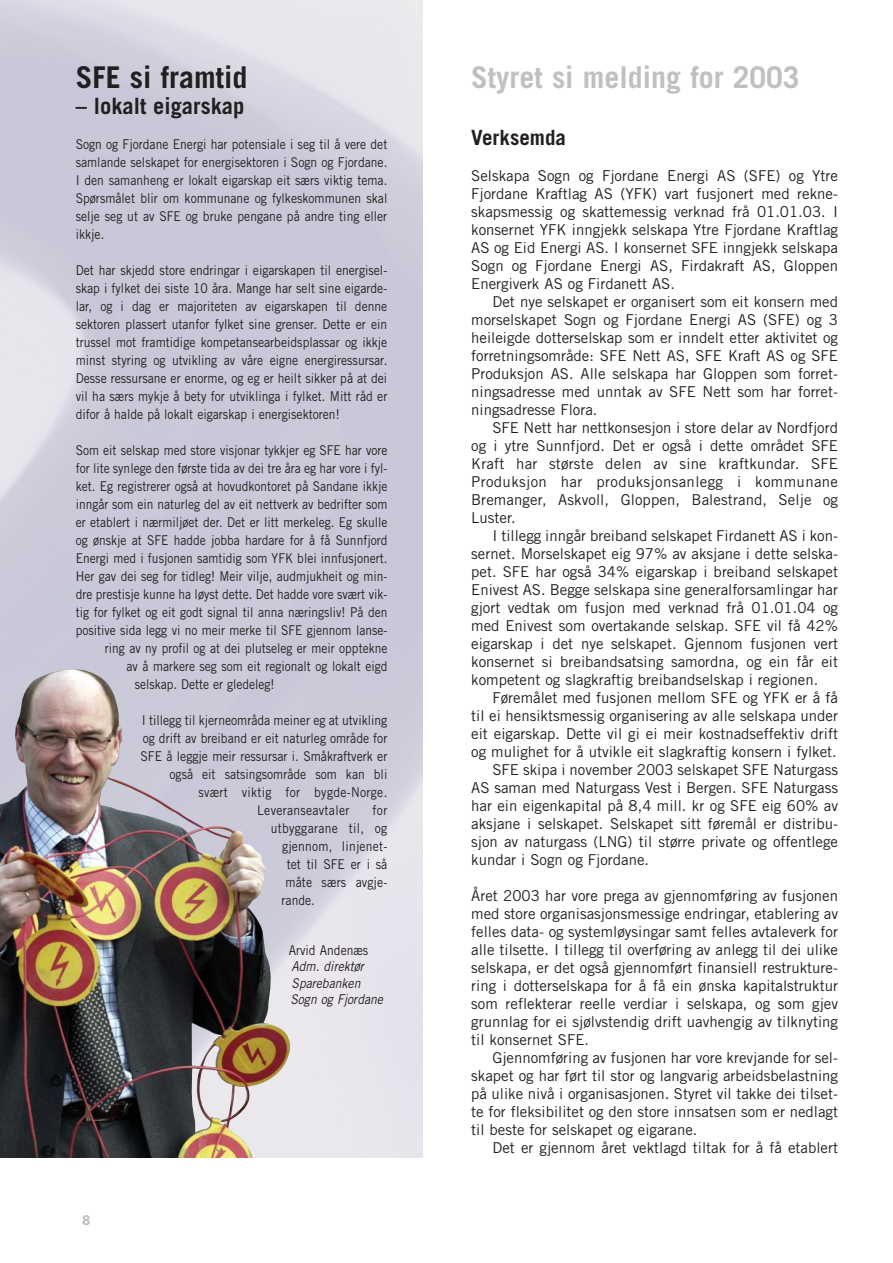
<style>
.page{position:relative;width:893px;height:1263px;background:#fff}
.page>*{position:absolute;margin:0;border:0;box-sizing:border-box;transform-origin:0 0}
.t1{font:700 30px "Trade Gothic";color:#bec0c2}
.t2{font:700 30px "Trade Gothic";color:#231f20}
.t3{font:700 22.5px "Trade Gothic";color:#231f20}
.t4{font:700 21px "Trade Gothic";color:#231f20}
.t5{font:15px/18px "Trade Gothic";color:#231f20;text-align:justify}
.t6{font:700 15px "Myriad";color:#bec0c2}
.t7{font:13.5px/18px "Trade Gothic";color:#231f20;text-align:justify;scale:.9 1}
.t8{font:13.5px "Trade Gothic";color:#231f20;scale:.89 1}
.t9{font:13.5px "Trade Gothic";letter-spacing:.025em;color:#231f20;scale:.9 1}
.t10{font:italic 13.5px/16.5px "Trade Gothic";color:#231f20;scale:.9 1}
</style>
<div class="page">
<img style="left:0;top:668px;width:292px;height:489px">
<h1 class="t2" style="left:76px;top:66px;width:173px">SFE si framtid</h1>
<h1 class="t1" style="left:471px;top:66px;width:330px">Styret si melding for 2003</h1>
<h2 class="t3" style="left:76px;top:97px;width:170px">– lokalt eigarskap</h2>
<p class="t7" style="left:76px;top:137px;width:348px">Sogn og Fjordane Energi har potensiale i seg til å vere det samlande selskapet for energisektoren i Sogn og Fjordane.<br>I den samanheng er lokalt eigarskap eit særs viktig tema.<br>Spørsmålet blir om kommunane og fylkeskommunen skal selje seg ut av SFE og bruke pengane på andre ting eller ikkje.</p>
<p class="t7" style="left:76px;top:263px;width:348px">Det har skjedd store endringar i eigarskapen til energisel&shy;skap i fylket dei siste 10 åra. Mange har selt sine eigarde&shy;lar, og i dag er majoriteten av eigarskapen til denne sektoren plassert utanfor fylket sine grenser. Dette er ein trussel mot framtidige kompetansearbeidsplassar og ikkje minst styring og utvikling av våre eigne energiressursar.<br>Desse ressursane er enorme, og eg er heilt sikker på at dei vil ha særs mykje å bety for utviklinga i fylket. Mitt råd er difor å halde på lokalt eigarskap i energisektoren!</p>
<p class="t8" style="left:76px;top:445px;width:352px">Som eit selskap med store visjonar tykkjer eg SFE har vore</p>
<p class="t8" style="left:76px;top:463px;width:352px">for lite synlege den første tida av dei tre åra eg har vore i fyl-</p>
<p class="t8" style="left:76px;top:481px;width:352px">ket. Eg registrerer også at hovudkontoret på Sandane ikkje</p>
<p class="t8" style="left:76px;top:499px;width:352px">inngår som ein naturleg del av eit nettverk av bedrifter som</p>
<p class="t8" style="left:76px;top:517px;width:352px">er etablert i nærmiljøet der. Det er litt merkeleg. Eg skulle</p>
<p class="t8" style="left:76px;top:535px;width:352px">og ønskje at SFE hadde jobba hardare for å få Sunnfjord</p>
<p class="t8" style="left:76px;top:553px;width:352px">Energi med i fusjonen samtidig som YFK blei innfusjonert.</p>
<p class="t8" style="left:76px;top:571px;width:352px">Her gav dei seg for tidleg! Meir vilje, audmjukheit og min-</p>
<p class="t8" style="left:76px;top:589px;width:352px">dre prestisje kunne ha løyst dette. Det hadde vore svært vik-</p>
<p class="t8" style="left:76px;top:607px;width:352px">tig for fylket og eit godt signal til anna næringsliv! På den</p>
<p class="t8" style="left:76px;top:625px;width:352px">positive sida legg vi no meir merke til SFE gjennom lanse-</p>
<p class="t8" style="left:105px;top:643px;width:319px">ring av ny profil og at dei plutseleg er meir opptekne</p>
<p class="t8" style="left:126px;top:661px;width:295px">av å markere seg som eit regionalt og lokalt eigd</p>
<p class="t8" style="left:135px;top:679px;width:159px">selskap. Dette er gledeleg!</p>
<p class="t7" style="left:142px;top:713px;width:274px">I tillegg til kjerneområda meiner eg at utvikling</p>
<p class="t7" style="left:143px;top:731px;width:273px">og drift av breiband er eit naturleg område for</p>
<p class="t7" style="left:141px;top:749px;width:276px">SFE å leggje meir ressursar i. Småkraftverk er</p>
<p class="t7" style="left:170px;top:767px;width:243px">også eit satsingsområde som kan bli</p>
<p class="t9" style="left:198px;top:787px;width:211px">svært viktig for bygde-Norge.</p>
<p class="t9" style="left:257px;top:805px;width:104px">Leveranseavtaler</p>
<p class="t7" style="left:373px;top:803px;width:18px">for</p>
<p class="t9" style="left:271px;top:823px;width:131px">utbyggarane til, og</p>
<p class="t7" style="left:282px;top:839px;width:118px">gjennom, linjenet-</p>
<p class="t7" style="left:287px;top:857px;width:113px">tet til SFE er i så</p>
<p class="t7" style="left:285px;top:875px;width:115px">måte særs avgje-</p>
<p class="t7" style="left:282px;top:893px;width:39px">rande.</p>
<p class="t7" style="left:289px;top:942px;width:90px">Arvid Andenæs</p>
<p class="t10" style="left:290px;top:959px;width:107px">Adm. direktør<br>Sparebanken<br>Sogn og Fjordane</p>
<h3 class="t4" style="left:471px;top:130px;width:96px">Verksemda</h3>
<p class="t5" style="left:471px;top:168px;width:368px">Selskapa Sogn og Fjordane Energi AS (SFE) og Ytre Fjordane Kraftlag AS (YFK) vart fusjonert med rekne&shy;skapsmessig og skattemessig verknad frå 01.01.03. I konsernet YFK inngjekk selskapa Ytre Fjordane Kraftlag AS og Eid Energi AS. I konsernet SFE inngjekk selskapa Sogn og Fjordane Energi AS, Firdakraft AS, Gloppen Energiverk AS og Firdanett AS.</p>
<p class="t5" style="left:471px;top:294px;width:368px;text-indent:21px">Det nye selskapet er organisert som eit konsern med morselskapet Sogn og Fjordane Energi AS (SFE) og 3 heileigde dotterselskap som er inndelt etter aktivitet og forretningsområde: SFE Nett AS, SFE Kraft AS og SFE Produksjon AS. Alle selskapa har Gloppen som forret&shy;ningsadresse med unntak av SFE Nett som har forret&shy;ningsadresse Flora.</p>
<p class="t5" style="left:471px;top:420px;width:368px;text-indent:21px">SFE Nett har nettkonsesjon i store delar av Nordfjord og i ytre Sunnfjord. Det er også i dette området SFE Kraft har største delen av sine kraftkundar. SFE Produksjon har produksjonsanlegg i kommunane Bremanger, Askvoll, Gloppen, Balestrand, Selje og Luster.</p>
<p class="t5" style="left:471px;top:528px;width:368px;text-indent:21px">I tillegg inngår breiband selskapet Firdanett AS i kon&shy;sernet. Morselskapet eig 97% av aksjane i dette selska&shy;pet. SFE har også 34% eigarskap i breiband selskapet Enivest AS. Begge selskapa sine generalforsamlingar har gjort vedtak om fusjon med verknad frå 01.01.04 og med Enivest som overtakande selskap. SFE vil få 42% eigarskap i det nye selskapet. Gjennom fusjonen vert konsernet si breibandsatsing samordna, og ein får eit kompetent og slagkraftig breibandselskap i regionen.</p>
<p class="t5" style="left:492px;top:690px;width:347px">Føremålet med fusjonen mellom SFE og YFK er å få</p>
<p class="t5" style="left:471px;top:708px;width:368px">til ei hensiktsmessig organisering av alle selskapa under</p>
<p class="t5" style="left:471px;top:726px;width:368px">eit eigarskap. Dette vil gi ei meir kostnadseffektiv drift</p>
<p class="t5" style="left:471px;top:744px;width:367px">og mulighet for å utvikle eit slagkraftig konsern i fylket.</p>
<p class="t5" style="left:492px;top:762px;width:347px">SFE skipa i november 2003 selskapet SFE Naturgass</p>
<p class="t5" style="left:471px;top:780px;width:368px">AS saman med Naturgass Vest i Bergen. SFE Naturgass</p>
<p class="t5" style="left:471px;top:798px;width:368px">har ein eigenkapital på 8,4 mill. kr og SFE eig 60% av</p>
<p class="t5" style="left:471px;top:816px;width:368px">aksjane i selskapet. Selskapet sitt føremål er distribu-</p>
<p class="t5" style="left:471px;top:834px;width:368px">sjon av naturgass (LNG) til større private og offentlege</p>
<p class="t5" style="left:471px;top:852px;width:180px">kundar i Sogn og Fjordane.</p>
<p class="t5" style="left:471px;top:888px;width:368px">Året 2003 har vore prega av gjennomføring av fusjonen med store organisasjonsmessige endringar, etablering av felles data- og systemløysingar samt felles avtaleverk for alle tilsette. I tillegg til overføring av anlegg til dei ulike selskapa, er det også gjennomført finansiell restrukture&shy;ring i dotterselskapa for å få ein ønska kapitalstruktur som reflekterar reelle verdiar i selskapa, og som gjev grunnlag for ei sjølvstendig drift uavhengig av tilknyting til konsernet SFE.</p>
<p class="t5" style="left:471px;top:1050px;width:368px;text-indent:21px">Gjennomføring av fusjonen har vore krevjande for sel&shy;skapet og har ført til stor og langvarig arbeidsbelastning på ulike nivå i organisasjonen. Styret vil takke dei tilset&shy;te for fleksibilitet og den store innsatsen som er nedlagt til beste for selskapet og eigarane.</p>
<p class="t5" style="left:492px;top:1140px;width:347px">Det er gjennom året vektlagd tiltak for å få etablert</p>
<p class="t6" style="left:82px;top:1214px;width:10px">8</p>
</div>
